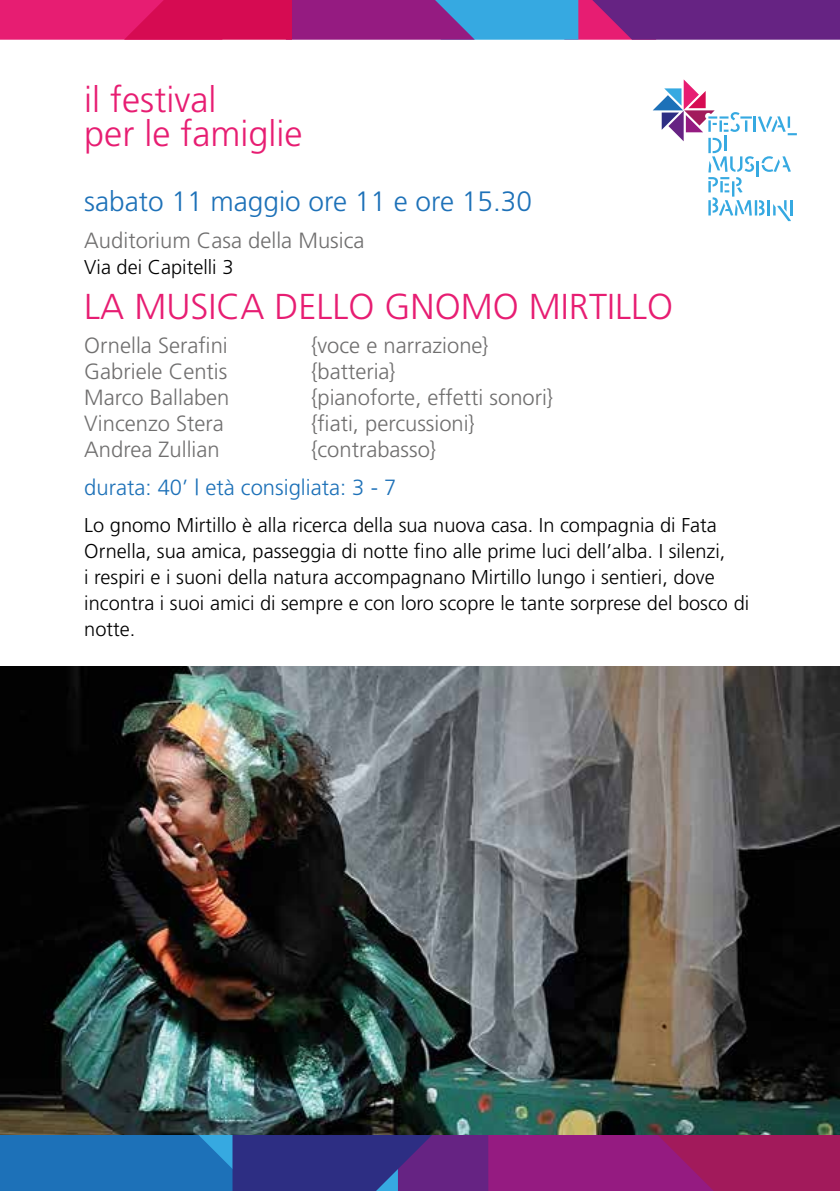
<style>
.page{position:relative;width:840px;height:1191px;background:#fff}
.page>*{position:absolute;margin:0;border:0;box-sizing:border-box;transform-origin:0 0}
.t1{font:300 36px/34px "Frutiger";color:#e71d72}
.t2{font:300 28px "Frutiger";color:#1d71b8}
.t3{font:300 22px "Frutiger";color:#706f6f}
.t4{font:300 22px "Frutiger";color:#1d71b8}
.t5{font:300 20px/26px "Frutiger";color:#000}
</style>
<div class="page">
<svg style="left:0;top:1134px;width:839px;height:57px;background:#5b3989"></svg>
<svg style="left:0;top:0;width:839px;height:40px;background:#983084"></svg>
<svg style="left:653px;top:79px;width:143px;height:142px"></svg>
<hr style="left:789px;top:200px;width:3px;height:15px;background:#36a9e1">
<img style="left:0;top:666px;width:839px;height:468px">
<h1 class="t1" style="left:84px;top:82px;width:219px">il festival<br>per le famiglie</h1>
<h2 class="t2" style="left:84px;top:185px;width:449px">sabato 11 maggio ore 11 e ore 15.30</h2>
<p class="t3" style="left:84px;top:228px;width:281px">Auditorium Casa della Musica</p>
<p class="t5" style="left:84px;top:254px;width:151px">Via dei Capitelli 3</p>
<h1 class="t1" style="left:84px;top:290px;width:590px">LA MUSICA DELLO GNOMO MIRTILLO</h1>
<p class="t3" style="left:84px;top:333px;width:145px">Ornella Serafini</p>
<p class="t3" style="left:311px;top:333px;width:179px">{voce e narrazione}</p>
<p class="t3" style="left:84px;top:359px;width:145px">Gabriele Centis</p>
<p class="t3" style="left:311px;top:359px;width:86px">{batteria}</p>
<p class="t3" style="left:84px;top:385px;width:147px">Marco Ballaben</p>
<p class="t3" style="left:311px;top:385px;width:243px">{pianoforte, effetti sonori}</p>
<p class="t3" style="left:84px;top:411px;width:141px">Vincenzo Stera</p>
<p class="t3" style="left:311px;top:411px;width:165px">{fiati, percussioni}</p>
<p class="t3" style="left:84px;top:437px;width:137px">Andrea Zullian</p>
<p class="t3" style="left:311px;top:437px;width:126px">{contrabasso}</p>
<p class="t4" style="left:84px;top:474px;width:313px">durata: 40’ | età consigliata: 3 - 7</p>
<p class="t5" style="left:84px;top:512px;width:666px">Lo gnomo Mirtillo è alla ricerca della sua nuova casa. In compagnia di Fata Ornella, sua amica, passeggia di notte fino alle prime luci dell’alba. I silenzi,<br>i respiri e i suoni della natura accompagnano Mirtillo lungo i sentieri, dove incontra i suoi amici di sempre e con loro scopre le tante sorprese del bosco di notte.</p>
</div>
